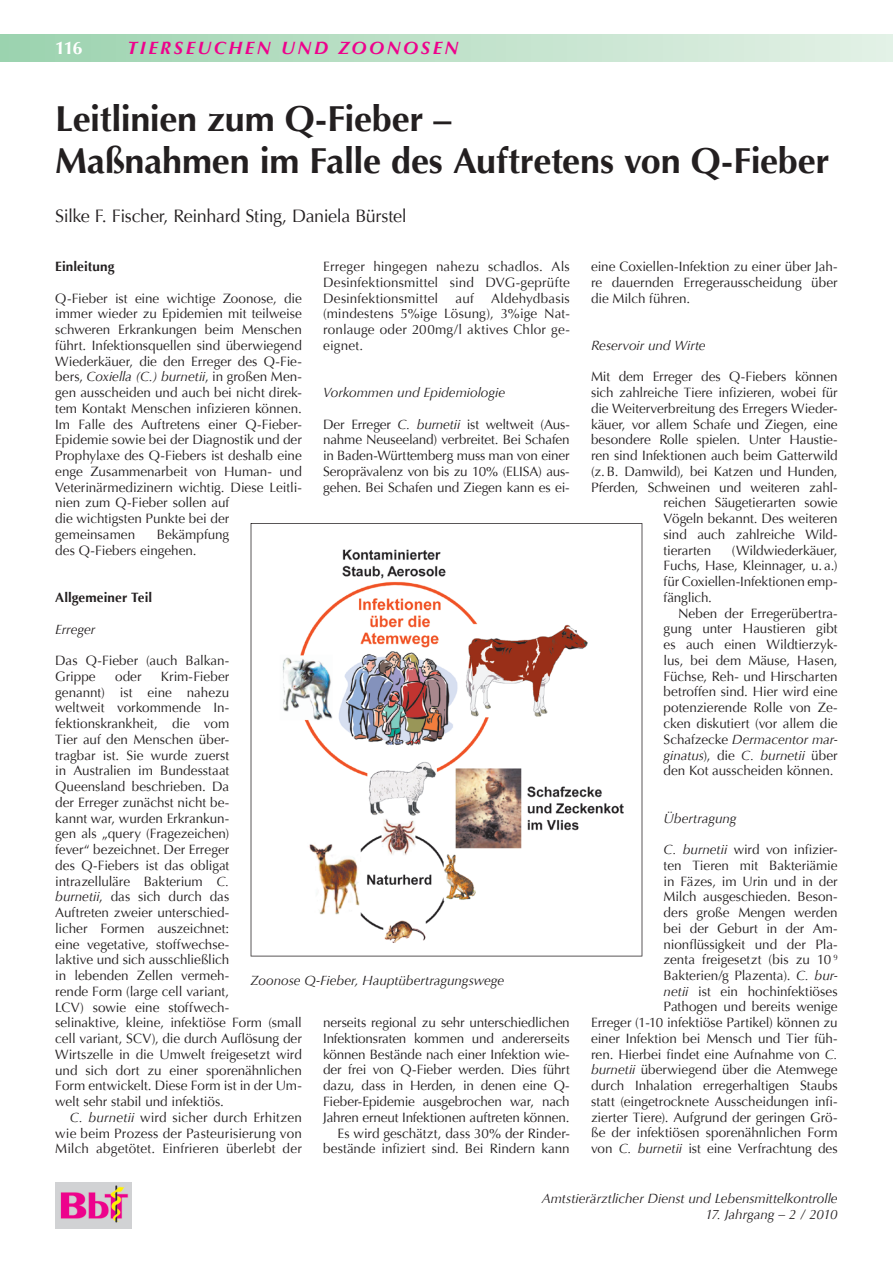
<style>
.page{position:relative;width:893px;height:1263px;background:#fff}
.page>*{position:absolute;margin:0;border:0;box-sizing:border-box;transform-origin:0 0}
.t1{font:700 36px/42px "Optima";letter-spacing:-.01em;color:#231f20}
.t2{font:18px "Optima";letter-spacing:-.025em;color:#231f20}
.t3{font:italic 700 18px "Optima";letter-spacing:.14em;color:#ed028c}
.t4{font:700 18px "Optima";color:#fff}
.t5{font:13.5px/15.8px "Optima";letter-spacing:-.005em;color:#231f20;text-align:justify}
.t6{font:italic 13.5px "Optima";letter-spacing:-.005em;color:#231f20}
.t7{font:700 13.5px "Optima";letter-spacing:.005em;color:#231f20}
.s1{font-style:italic}
</style>
<div class="page">
<div style="left:0;top:34px;width:893px;height:28px;background:linear-gradient(to right,#9cd2af,#e3f1e6)"></div>
<img style="left:55px;top:1182px;width:77px;height:47px">
<svg style="left:251px;top:523px;width:391px;height:433px"></svg>
<h2 class="t4" style="left:55px;top:37px;width:29px">116</h2>
<h2 class="t3" style="left:128px;top:37px;width:333px">TIERSEUCHEN UND ZOONOSEN</h2>
<h1 class="t1" style="left:55px;top:98px;width:776px">Leitlinien zum Q-Fieber –<br>Maßnahmen im Falle des Auftretens von Q-Fieber</h1>
<h2 class="t2" style="left:55px;top:205px;width:353px">Silke F. Fischer, Reinhard Sting, Daniela Bürstel</h2>
<p class="t5" style="left:323px;top:259px;width:248px">Erreger hingegen nahezu schadlos. Als Desinfektionsmittel sind DVG-geprüfte Desinfektionsmittel</p>
<p class="t5" style="left:591px;top:259px;width:248px">eine Coxiellen-Infektion zu einer über Jah&shy;re dauernden Erregerausscheidung über die Milch führen.</p>
<p class="t6" style="left:591px;top:337px;width:116px">Reservoir und Wirte</p>
<p class="t5" style="left:591px;top:369px;width:248px">Mit dem Erreger des Q-Fiebers können</p>
<p class="t5" style="left:591px;top:385px;width:248px">sich zahlreiche Tiere infizieren, wobei für</p>
<p class="t5" style="left:591px;top:401px;width:248px">die Weiterverbreitung des Erregers Wieder-</p>
<p class="t5" style="left:591px;top:416px;width:248px">käuer, vor allem Schafe und Ziegen, eine</p>
<p class="t5" style="left:591px;top:432px;width:248px">besondere Rolle spielen. Unter Haustie-</p>
<p class="t5" style="left:591px;top:448px;width:248px">ren sind Infektionen auch beim Gatterwild</p>
<p class="t5" style="left:591px;top:464px;width:248px">(z. B. Damwild), bei Katzen und Hunden,</p>
<p class="t5" style="left:591px;top:479px;width:248px">Pferden, Schweinen und weiteren zahl-</p>
<p class="t5" style="left:664px;top:495px;width:176px">reichen Säugetierarten sowie</p>
<p class="t5" style="left:664px;top:511px;width:176px">Vögeln bekannt. Des weiteren</p>
<p class="t5" style="left:664px;top:527px;width:176px">sind auch zahlreiche Wild-</p>
<p class="t5" style="left:664px;top:542px;width:49px">tierarten</p>
<p class="t7" style="left:55px;top:259px;width:61px">Einleitung</p>
<p class="t5" style="left:55px;top:290px;width:248px;text-align:left">Q-Fieber ist eine wichtige Zoonose, die immer wieder zu Epidemien mit teilweise schweren Erkrankungen beim Menschen führt. Infektionsquellen sind überwiegend Wiederkäuer, die den Erreger des Q-Fie&shy;bers, <span class="s1">Coxiella (C.) burnetii</span>, in großen Men&shy;gen ausscheiden und auch bei nicht direk&shy;tem Kontakt Menschen infizieren können.<br>Im Falle des Auftretens einer Q-Fieber-Epidemie sowie bei der Diagnostik und der Prophylaxe des Q-Fiebers ist deshalb eine enge Zusammenarbeit von Human- und Veterinärmedizinern wichtig. Diese Leitli&shy;nien zum Q-Fieber sollen auf<br>die wichtigsten Punkte bei der gemeinsamen</p>
<p class="t5" style="left:456px;top:290px;width:20px">auf</p>
<p class="t5" style="left:323px;top:290px;width:248px;text-indent:168px">Aldehydbasis (mindestens 5%ige Lösung), 3%ige Nat&shy;ronlauge oder 200mg/l aktives Chlor ge&shy;eignet.</p>
<p class="t6" style="left:323px;top:385px;width:183px">Vorkommen und Epidemiologie</p>
<p class="t5" style="left:323px;top:416px;width:248px">Der Erreger <span class="s1">C. burnetii</span> ist weltweit (Aus&shy;nahme Neuseeland) verbreitet. Bei Schafen in Baden-Württemberg muss man von einer Seroprävalenz von bis zu 10% (ELISA) aus&shy;gehen. Bei Schafen und Ziegen kann es ei-</p>
<p class="t5" style="left:55px;top:527px;width:176px;text-indent:102px">Bekämpfung des Q-Fiebers eingehen.</p>
<p class="t7" style="left:55px;top:590px;width:98px">Allgemeiner Teil</p>
<p class="t6" style="left:55px;top:621px;width:42px">Erreger</p>
<p class="t5" style="left:55px;top:653px;width:176px">Das Q-Fieber (auch Balkan-<br>Grippe</p>
<p class="t5" style="left:664px;top:542px;width:176px;text-indent:68px">(Wildwiederkäuer, Fuchs, Hase, Kleinnager, u. a.) für Coxiellen-Infektionen emp - fäng lich.</p>
<p class="t5" style="left:664px;top:605px;width:176px;text-indent:14px">Neben der Erregerübertra&shy;gung unter Haustieren gibt es auch einen Wildtierzyk&shy;lus, bei dem Mäuse, Hasen, Füchse, Reh- und Hirscharten betroffen sind. Hier wird eine potenzierende Rolle von Ze&shy;cken diskutiert (vor allem die Schafzecke <span class="s1">Dermacentor mar&shy;ginatus</span>), die <span class="s1">C. burnetii</span> über den Kot ausscheiden können.</p>
<p class="t6" style="left:664px;top:810px;width:75px">Übertragung</p>
<p class="t5" style="left:591px;top:842px;width:248px;text-align:right"><span class="s1">C. burnetii</span> wird von infizier-<br>ten Tieren mit Bakteriämie<br>in Fäzes, im Urin und in der<br>Milch ausgeschieden. Beson-<br>ders große Mengen werden<br>bei der Geburt in der Am&shy;nionflüssigkeit und der Pla-<br>zenta freigesetzt (bis zu 10 <sup>9<br></sup>Bakterien/g Plazenta). <span class="s1">C. bur-<br>netii</span> ist ein hochinfektiöses<br>Pathogen und bereits wenige<br>Erreger (1-10 infektiöse Partikel) können zu einer Infektion bei Mensch und Tier füh&shy;ren. Hierbei findet eine Aufnahme von <span class="s1">C. burnetii</span> überwiegend über die Atemwege durch Inhalation erregerhaltigen Staubs statt (eingetrocknete Ausscheidungen infi&shy;zierter Tiere). Aufgrund der geringen Grö&shy;ße der infektiösen sporenähnlichen Form von <span class="s1">C. burnetii</span> ist eine Verfrachtung des</p>
<p class="t5" style="left:55px;top:668px;width:248px;text-align:left;text-indent:106px">Krim-Fieber<br>ge nannt) ist eine nahezu<br>weltweit vorkommende In&shy;fektionskrankheit, die vom<br>Tier auf den Menschen über-<br>tragbar ist. Sie wurde zuerst<br>in Australien im Bundesstaat<br>Queensland beschrieben. Da<br>der Erreger zunächst nicht be-<br>kannt war, wurden Erkrankun-<br>gen als „query (Fragezeichen)<br>fever“ bezeichnet. Der Erreger<br>des Q-Fiebers ist das obligat intrazelluläre Bakterium <span class="s1">C.<br>burnetii</span>, das sich durch das<br>Auftreten zweier unterschied-<br>licher Formen auszeichnet:<br>eine vegetative, stoffwechse-<br>laktive und sich ausschließlich<br>in lebenden Zellen vermeh-<br>rende Form (large cell variant,<br>LCV) sowie eine stoffwech-<br>selinaktive, kleine, infektiöse Form (small cell variant, SCV), die durch Auflösung der<br>Wirtszelle in die Umwelt freigesetzt wird und sich dort zu einer sporenähnlichen<br>Form entwickelt. Diese Form ist in der Um&shy;welt sehr stabil und infektiös.</p>
<p class="t5" style="left:55px;top:1110px;width:248px;text-indent:14px"><span class="s1">C. burnetii</span> wird sicher durch Erhitzen wie beim Prozess der Pasteurisierung von Milch abgetötet. Einfrieren überlebt der</p>
<p class="t5" style="left:115px;top:668px;width:28px">oder</p>
<p class="t6" style="left:251px;top:972px;width:255px">Zoonose Q-Fieber, Hauptübertragungswege</p>
<p class="t5" style="left:323px;top:1015px;width:248px;text-align:right">nerseits regional zu sehr unterschiedlichen Infektionsraten kommen und andererseits können Bestände nach einer Infektion wie&shy;der frei von Q-Fieber werden. Dies führt dazu, dass in Herden, in denen eine Q-Fieber-Epidemie ausgebrochen war, nach Jahren erneut Infektionen auftreten können.<br>Es wird geschätzt, dass 30% der Rinder&shy;bestände infiziert sind. Bei Rindern kann</p>
<p class="t6" style="left:542px;top:1191px;width:297px">Amtstierärztlicher Dienst und Lebensmittelkontrolle</p>
<p class="t6" style="left:705px;top:1207px;width:134px">17. Jahrgang – 2 / 2010</p>
</div>
